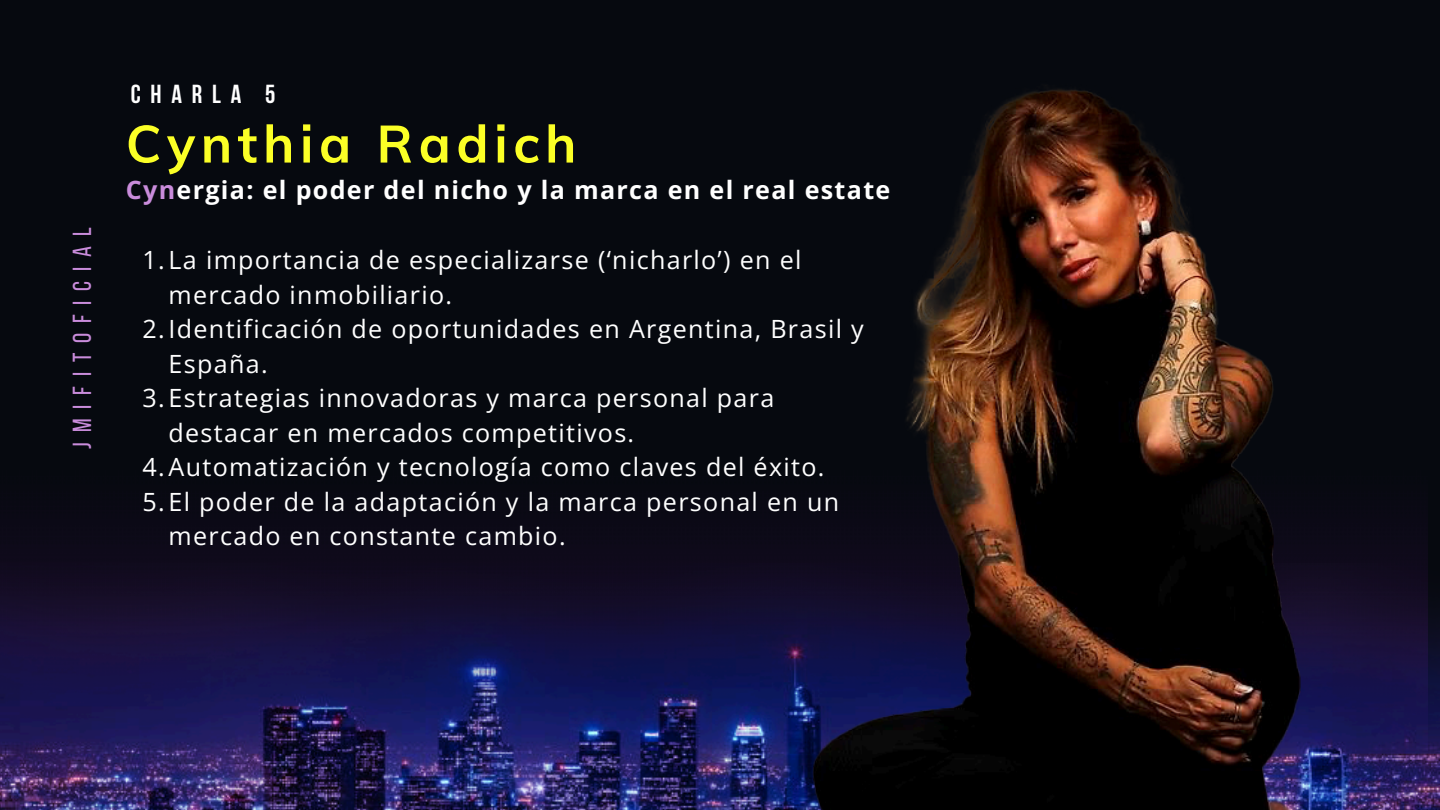
<style>
.page{position:relative;width:1440px;height:810px;background:#06090f}
.page>*{position:absolute;margin:0;border:0;box-sizing:border-box;transform-origin:0 0}
.t1{font:700 52px "Muli";letter-spacing:.105em;color:#fbff26}
.t2{font:26px "Bebas Neue";letter-spacing:.38em;color:#c98cdb}
.t3{font:700 26px "Bebas Neue";letter-spacing:.38em;color:#fff}
.t4{font:25.1px/34.5px "Open Sans";letter-spacing:.055em;color:#fff}
.t5{font:700 25.1px "Open Sans";letter-spacing:.05em;color:#fff}
.s1{color:#c98cdb}
</style>
<div class="page">
<div style="left:0;top:544px;width:1427px;height:19px;background:#0e0a1a"></div>
<img style="left:0;top:563px;width:1440px;height:247px">
<img style="left:812px;top:89px;width:503px;height:721px">
<h2 class="t2" style="left:72px;top:449px;width:223px;rotate:-90deg">jmifitoficial</h2>
<h1 class="t3" style="left:131px;top:83px;width:146px">CHARLA 5</h1>
<p class="t1" style="left:126px;top:110px;width:452px">Cynthia Radich</p>
<p class="t5" style="left:126px;top:173px;width:766px"><span class="s1">Cyn</span>ergia: el poder del nicho y la marca en el real estate</p>
<p class="t4" style="left:169px;top:242px;width:634px;text-indent:-26px">1.La importancia de especializarse (‘nicharlo’) en el mercado inmobiliario.</p>
<p class="t4" style="left:169px;top:311px;width:697px;text-indent:-26px">2.Identificación de oportunidades en Argentina, Brasil y<br>España.</p>
<p class="t4" style="left:169px;top:380px;width:607px;text-indent:-26px">3.Estrategias innovadoras y marca personal para destacar en mercados competitivos.</p>
<p class="t4" style="left:142px;top:449px;width:683px">4.Automatización y tecnología como claves del éxito.</p>
<p class="t4" style="left:169px;top:484px;width:672px;text-indent:-26px">5.El poder de la adaptación y la marca personal en un mercado en constante cambio.</p>
</div>
